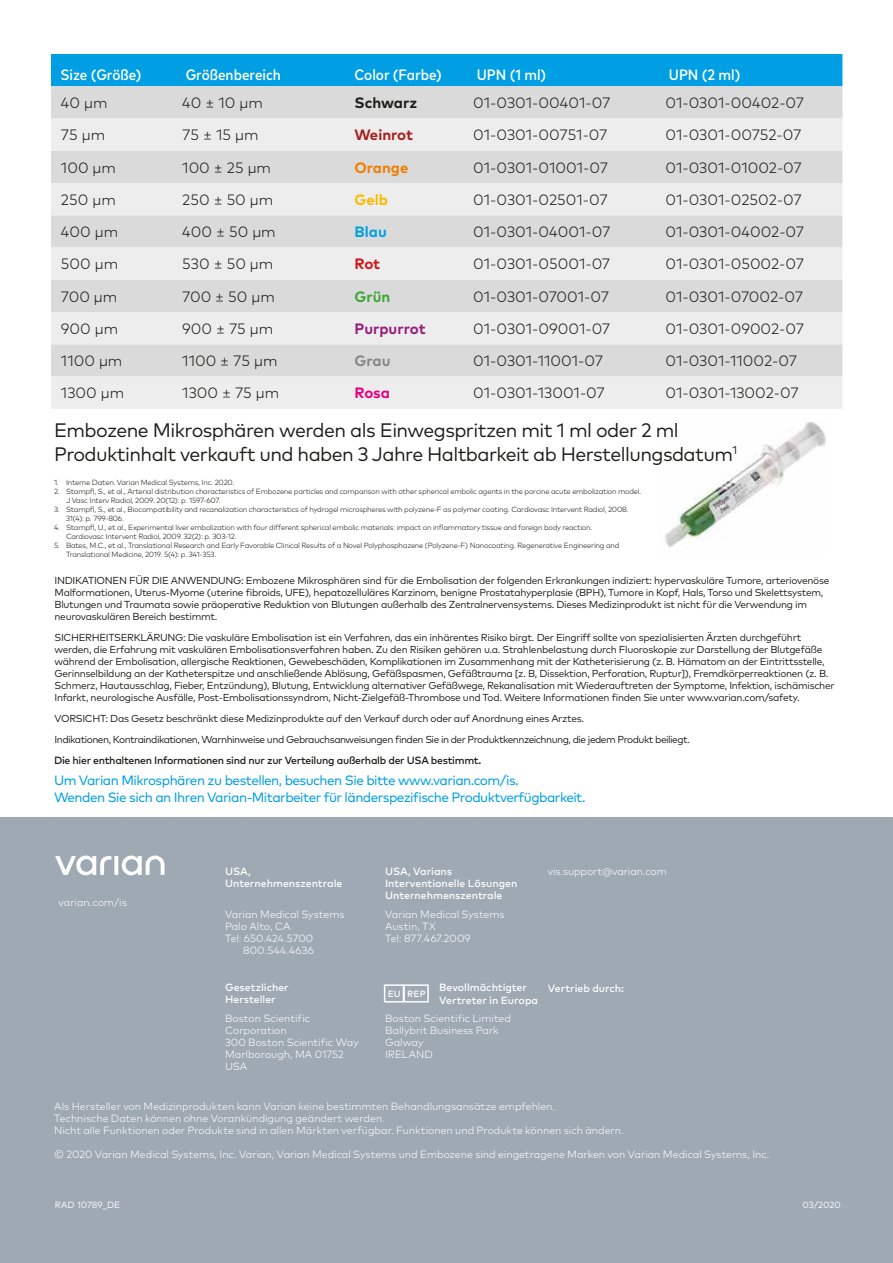
<style>
.page{position:relative;width:893px;height:1263px;background:#fff}
.page>*{position:absolute;margin:0;border:0;box-sizing:border-box;transform-origin:0 0}
.t1{font:19.5px/24px "Mark OT";letter-spacing:-.03em;color:#1d1d1b}
.t2{font:300 15px "Mark OT";color:#1d1d1b}
.t3{font:500 condensed 15px "Mark OT";color:#fff}
.t4{font:700 15px "Mark OT";color:#961e7a}
.t5{font:700 15px "Mark OT";letter-spacing:-.005em;color:#1d1d1b}
.t6{font:700 15px "Mark OT";color:#a91e1c}
.t7{font:700 15px "Mark OT";color:#ef7d00}
.t8{font:700 15px "Mark OT";color:#fbba00}
.t9{font:700 15px "Mark OT";color:#009fe3}
.t10{font:700 15px "Mark OT";color:#3fa535}
.t11{font:700 15px "Mark OT";color:#878787}
.t12{font:700 15px "Mark OT";color:#e6007e}
.t13{font:700 15px "Mark OT";color:#cd171a}
.t14{font:13.5px/16.5px "Mark OT";letter-spacing:-.04em;color:#009fe3}
.t15{font:300 10.5px/12px "Mark OT";color:#fff}
.t16{font:500 10.5px/12px "Mark OT";color:#fff}
.t17{font:500 10.5px "Mark OT";letter-spacing:-.03em;color:#1d1d1b}
.t18{font:10.2px/12px "Mark OT";letter-spacing:-.03em;color:#1d1d1b}
.t19{font:10.2px/21px "Mark OT";letter-spacing:-.05em;color:#1d1d1b}
.t20{font:9px "Mark OT";color:#fff}
.t21{font:500 9px "Mark OT";color:#fff}
.t22{font:300 7.5px/9px "Mark OT";letter-spacing:-.03em;color:#1d1d1b}
</style>
<div class="page">
<img style="left:665px;top:421px;width:161px;height:127px">
<div style="left:51px;top:54px;width:791px;height:32px;background:#009fe3"></div>
<div style="left:51px;top:86px;width:791px;height:32px;background:#dadada"></div>
<svg style="left:51px;top:118px;width:791px;height:291px;background:#e4e4e4"></svg>
<div style="left:0;top:817px;width:893px;height:446px;background:#9ea9b4"></div>
<svg style="left:55px;top:855px;width:110px;height:20px"></svg>
<div style="left:384px;top:984px;width:20px;height:18px;border:2px solid #fff"></div>
<div style="left:403px;top:984px;width:26px;height:18px;border:2px solid #fff"></div>
<h2 class="t3" style="left:60px;top:66px;width:83px">Size (Größe)</h2>
<h2 class="t3" style="left:186px;top:66px;width:97px">Größenbereich</h2>
<h2 class="t3" style="left:354px;top:66px;width:89px">Color (Farbe)</h2>
<h2 class="t3" style="left:477px;top:66px;width:71px">UPN (1 ml)</h2>
<h2 class="t3" style="left:669px;top:66px;width:73px">UPN (2 ml)</h2>
<h2 class="t2" style="left:61px;top:94px;width:48px">40 µm</h2>
<h2 class="t2" style="left:182px;top:94px;width:82px">40 ± 10 µm</h2>
<h2 class="t5" style="left:354px;top:93px;width:64px">Schwarz</h2>
<h2 class="t2" style="left:473px;top:94px;width:139px">01-0301-00401-07</h2>
<h2 class="t2" style="left:665px;top:94px;width:140px">01-0301-00402-07</h2>
<h2 class="t2" style="left:61px;top:126px;width:46px">75 µm</h2>
<h2 class="t2" style="left:182px;top:126px;width:78px">75 ± 15 µm</h2>
<h2 class="t6" style="left:354px;top:125px;width:60px">Weinrot</h2>
<h2 class="t2" style="left:473px;top:126px;width:136px">01-0301-00751-07</h2>
<h2 class="t2" style="left:665px;top:126px;width:137px">01-0301-00752-07</h2>
<h2 class="t2" style="left:61px;top:158px;width:57px">100 µm</h2>
<h2 class="t2" style="left:182px;top:158px;width:90px">100 ± 25 µm</h2>
<h2 class="t7" style="left:354px;top:157px;width:56px">Orange</h2>
<h2 class="t2" style="left:473px;top:158px;width:136px">01-0301-01001-07</h2>
<h2 class="t2" style="left:665px;top:158px;width:138px">01-0301-01002-07</h2>
<h2 class="t2" style="left:61px;top:190px;width:56px">250 µm</h2>
<h2 class="t2" style="left:182px;top:190px;width:93px">250 ± 50 µm</h2>
<h2 class="t8" style="left:354px;top:190px;width:35px">Gelb</h2>
<h2 class="t2" style="left:473px;top:190px;width:136px">01-0301-02501-07</h2>
<h2 class="t2" style="left:665px;top:190px;width:138px">01-0301-02502-07</h2>
<h2 class="t2" style="left:61px;top:223px;width:59px">400 µm</h2>
<h2 class="t2" style="left:182px;top:223px;width:95px">400 ± 50 µm</h2>
<h2 class="t9" style="left:354px;top:222px;width:34px">Blau</h2>
<h2 class="t2" style="left:473px;top:223px;width:139px">01-0301-04001-07</h2>
<h2 class="t2" style="left:665px;top:223px;width:140px">01-0301-04002-07</h2>
<h2 class="t2" style="left:61px;top:255px;width:59px">500 µm</h2>
<h2 class="t2" style="left:182px;top:255px;width:93px">530 ± 50 µm</h2>
<h2 class="t13" style="left:354px;top:254px;width:27px">Rot</h2>
<h2 class="t2" style="left:473px;top:255px;width:138px">01-0301-05001-07</h2>
<h2 class="t2" style="left:665px;top:255px;width:140px">01-0301-05002-07</h2>
<h2 class="t2" style="left:61px;top:287px;width:58px">700 µm</h2>
<h2 class="t2" style="left:182px;top:287px;width:94px">700 ± 50 µm</h2>
<h2 class="t10" style="left:354px;top:286px;width:37px">Grün</h2>
<h2 class="t2" style="left:473px;top:287px;width:137px">01-0301-07001-07</h2>
<h2 class="t2" style="left:665px;top:287px;width:139px">01-0301-07002-07</h2>
<h2 class="t2" style="left:61px;top:319px;width:59px">900 µm</h2>
<h2 class="t2" style="left:182px;top:319px;width:93px">900 ± 75 µm</h2>
<h2 class="t4" style="left:354px;top:319px;width:73px">Purpurrot</h2>
<h2 class="t2" style="left:473px;top:319px;width:138px">01-0301-09001-07</h2>
<h2 class="t2" style="left:665px;top:319px;width:140px">01-0301-09002-07</h2>
<h2 class="t2" style="left:61px;top:352px;width:63px">1100 µm</h2>
<h2 class="t2" style="left:182px;top:352px;width:97px">1100 ± 75 µm</h2>
<h2 class="t11" style="left:354px;top:351px;width:38px">Grau</h2>
<h2 class="t2" style="left:473px;top:352px;width:131px">01-0301-11001-07</h2>
<h2 class="t2" style="left:665px;top:352px;width:133px">01-0301-11002-07</h2>
<h2 class="t2" style="left:61px;top:384px;width:65px">1300 µm</h2>
<h2 class="t2" style="left:182px;top:384px;width:99px">1300 ± 75 µm</h2>
<h2 class="t12" style="left:354px;top:383px;width:37px">Rosa</h2>
<h2 class="t2" style="left:473px;top:384px;width:133px">01-0301-13001-07</h2>
<h2 class="t2" style="left:665px;top:384px;width:135px">01-0301-13002-07</h2>
<h1 class="t1" style="left:54px;top:417px;width:685px">Embozene Mikrosphären werden als Einwegspritzen mit 1 ml oder 2 ml<br>Produktinhalt verkauft und haben 3 Jahre Haltbarkeit ab Herstellungsdatum<sup>1</sup></h1>
<p class="t22" style="left:54px;top:478px;width:182px">1. Interne Daten. Varian Medical Systems, Inc. 2020.</p>
<p class="t22" style="left:66px;top:487px;width:577px;text-indent:-12px">2. Stampfl, S., et al., Arterial distribution characteristics of Embozene particles and comparison with other spherical embolic agents in the porcine acute embolization model.<br>J Vasc Interv Radiol, 2009. 20(12): p. 1597-607.</p>
<p class="t22" style="left:66px;top:505px;width:564px;text-indent:-12px">3. Stampfl, S., et al., Biocompatibility and recanalization characteristics of hydrogel microspheres with polyzene-F as polymer coating. Cardiovasc Intervent Radiol, 2008.<br>31(4): p. 799-806.</p>
<p class="t22" style="left:66px;top:523px;width:528px;text-indent:-12px">4. Stampfl, U., et al., Experimental liver embolization with four different spherical embolic materials: impact on inflammatory tissue and foreign body reaction.<br>Cardiovasc Intervent Radiol, 2009. 32(2): p. 303-12.</p>
<p class="t22" style="left:66px;top:541px;width:555px;text-indent:-12px">5. Bates, M.C., et al., Translational Research and Early Favorable Clinical Results of a Novel Polyphosphazene (Polyzene-F) Nanocoating. Regenerative Engineering and<br>Translational Medicine, 2019. 5(4): p. 341-353.</p>
<p class="t18" style="left:55px;top:574px;width:776px">INDIKATIONEN FÜR DIE ANWENDUNG: Embozene Mikrosphären sind für die Embolisation der folgenden Erkrankungen indiziert: hypervaskuläre Tumore, arteriovenöse Malformationen, Uterus-Myome (uterine fibroids, UFE), hepatozelluläres Karzinom, benigne Prostatahyperplasie (BPH), Tumore in Kopf, Hals, Torso und Skelettsystem, Blutungen und Traumata sowie präoperative Reduktion von Blutungen außerhalb des Zentralnervensystems. Dieses Medizinprodukt ist nicht für die Verwendung im neurovaskulären Bereich bestimmt.</p>
<p class="t18" style="left:55px;top:631px;width:781px">SICHERHEITSERKLÄRUNG: Die vaskuläre Embolisation ist ein Verfahren, das ein inhärentes Risiko birgt. Der Eingriff sollte von spezialisierten Ärzten durchgeführt werden, die Erfahrung mit vaskulären Embolisationsverfahren haben. Zu den Risiken gehören u.a. Strahlenbelastung durch Fluoroskopie zur Darstellung der Blutgefäße während der Embolisation, allergische Reaktionen, Gewebeschäden, Komplikationen im Zusammenhang mit der Katheterisierung (z. B. Hämatom an der Eintrittsstelle, Gerinnselbildung an der Katheterspitze und anschließende Ablösung, Gefäßspasmen, Gefäßtrauma [z. B, Dissektion, Perforation, Ruptur]), Fremdkörperreaktionen (z. B.<br>Schmerz, Hautausschlag, Fieber, Entzündung), Blutung, Entwicklung alternativer Gefäßwege, Rekanalisation mit Wiederauftreten der Symptome, Infektion, ischämischer Infarkt, neurologische Ausfälle, Post-Embolisationssyndrom, Nicht-Zielgefäß-Thrombose und Tod. Weitere Informationen finden Sie unter www.varian.com/safety.</p>
<p class="t19" style="left:55px;top:707px;width:637px">VORSICHT: Das Gesetz beschränkt diese Medizinprodukte auf den Verkauf durch oder auf Anordnung eines Arztes.<br>Indikationen, Kontraindikationen, Warnhinweise und Gebrauchsanweisungen finden Sie in der Produktkennzeichnung, die jedem Produkt beiliegt.</p>
<p class="t17" style="left:54px;top:754px;width:429px">Die hier enthaltenen Informationen sind nur zur Verteilung außerhalb der USA bestimmt.</p>
<h3 class="t14" style="left:54px;top:772px;width:533px">Um Varian Mikrosphären zu bestellen, besuchen Sie bitte www.varian.com/is.<br>Wenden Sie sich an Ihren Varian-Mitarbeiter für länderspezifische Produktverfügbarkeit.</h3>
<p class="t15" style="left:59px;top:896px;width:70px">varian.com/is</p>
<p class="t16" style="left:225px;top:865px;width:119px">USA,<br>Unternehmenszentrale</p>
<p class="t15" style="left:225px;top:909px;width:121px">Varian Medical Systems</p>
<p class="t15" style="left:225px;top:921px;width:67px">Palo Alto, CA</p>
<p class="t15" style="left:225px;top:933px;width:90px">Tel: 650.424.5700</p>
<p class="t15" style="left:243px;top:945px;width:72px">800.544.4636</p>
<p class="t16" style="left:225px;top:981px;width:65px">Gesetzlicher<br>Hersteller</p>
<p class="t15" style="left:225px;top:1012px;width:135px">Boston Scientific<br>Corporation<br>300 Boston Scientific Way<br>Marlborough, MA 01752<br>USA</p>
<p class="t16" style="left:385px;top:865px;width:134px">USA, Varians<br>Interventionelle Lösungen<br>Unternehmenszentrale</p>
<p class="t15" style="left:385px;top:908px;width:121px">Varian Medical Systems<br>Austin, TX<br>Tel: 877.467.2009</p>
<p class="t15" style="left:548px;top:865px;width:121px">vis.support@varian.com</p>
<p class="t16" style="left:439px;top:981px;width:101px">Bevollmächtigter<br>Vertreter in Europa</p>
<p class="t15" style="left:385px;top:1012px;width:127px">Boston Scientific Limited<br>Ballybrit Business Park<br>Galway<br>IRELAND</p>
<p class="t21" style="left:388px;top:988px;width:39px">EU REP</p>
<p class="t16" style="left:548px;top:981px;width:78px">Vertrieb durch:</p>
<p class="t15" style="left:54px;top:1100px;width:571px">Als Hersteller von Medizinprodukten kann Varian keine bestimmten Behandlungsansätze empfehlen.<br>Technische Daten können ohne Vorankündigung geändert werden.<br>Nicht alle Funktionen oder Produkte sind in allen Märkten verfügbar. Funktionen und Produkte können sich ändern.</p>
<p class="t15" style="left:54px;top:1148px;width:717px">© 2020 Varian Medical Systems, Inc. Varian, Varian Medical Systems und Embozene sind eingetragene Marken von Varian Medical Systems, Inc.</p>
<p class="t20" style="left:55px;top:1199px;width:67px">RAD 10789_DE</p>
<p class="t20" style="left:802px;top:1199px;width:40px">03/2020</p>
</div>
